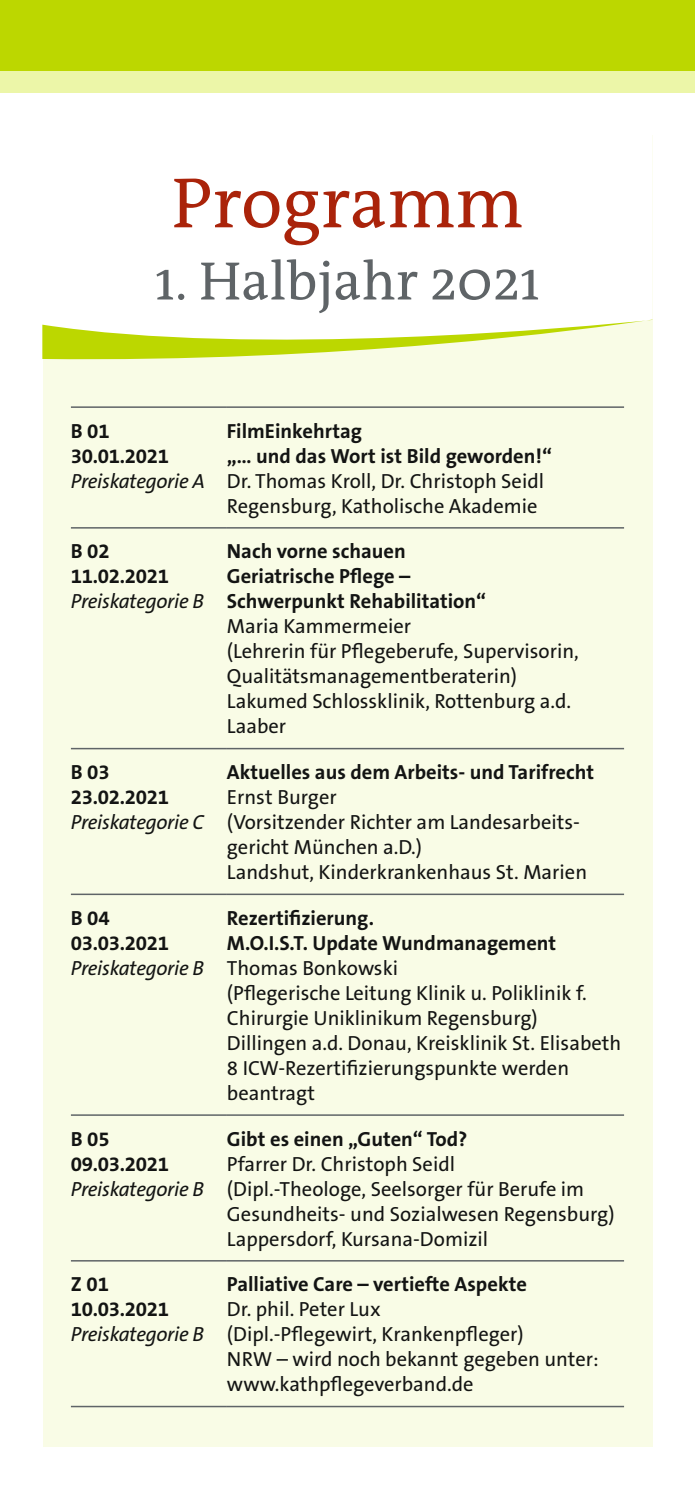
<style>
.page{position:relative;width:695px;height:1489px;background:#fff}
.page>*{position:absolute;margin:0;border:0;box-sizing:border-box;transform-origin:0 0}
.t1{font:71.75px "The Antiqua B";color:#aa230a}
.t2{font:54.5px "The Antiqua B";color:#5f6467}
.t3{font:20.5px/25px "The Sans B5 Plain";color:#131413}
.t4{font:700 20.5px/25px "The Sans B7";color:#131413}
.t5{font:italic 20.5px "The Sans B5 Plain";letter-spacing:-.015em;color:#131413}
</style>
<div class="page">
<div style="left:0;top:0;width:694px;height:92px;background:#ecf6a8"></div>
<div style="left:0;top:0;width:694px;height:71px;background:#bcd700"></div>
<div style="left:43px;top:135px;width:609px;height:1311px;background:#f9fce6"></div>
<hr style="left:71px;top:406px;width:156px;height:2px;background:#5f6467">
<hr style="left:227px;top:406px;width:397px;height:2px;background:#5f6467">
<hr style="left:71px;top:527px;width:156px;height:1px;background:#5f6467">
<hr style="left:71px;top:747px;width:156px;height:2px;background:#5f6467">
<hr style="left:71px;top:893px;width:156px;height:2px;background:#5f6467">
<hr style="left:71px;top:1114px;width:156px;height:1px;background:#5f6467">
<hr style="left:227px;top:527px;width:397px;height:1px;background:#5f6467">
<hr style="left:227px;top:747px;width:397px;height:2px;background:#5f6467">
<hr style="left:227px;top:893px;width:397px;height:2px;background:#5f6467">
<hr style="left:227px;top:1114px;width:397px;height:1px;background:#5f6467">
<hr style="left:71px;top:1259px;width:156px;height:2px;background:#5f6467">
<hr style="left:71px;top:1405px;width:156px;height:2px;background:#5f6467">
<hr style="left:227px;top:1259px;width:397px;height:2px;background:#5f6467">
<hr style="left:227px;top:1405px;width:397px;height:2px;background:#5f6467">
<div style="left:43px;top:135px;width:609px;height:184px;background:#fff"></div>
<svg style="left:42px;top:319px;width:610px;height:41px"></svg>
<h1 class="t1" style="left:171px;top:153px;width:353px">Programm</h1>
<h2 class="t2" style="left:154px;top:243px;width:387px">1. Halbjahr 2021</h2>
<p class="t4" style="left:71px;top:419px;width:100px">B 01<br>30.01.2021</p>
<p class="t5" style="left:71px;top:469px;width:136px">Preiskategorie A</p>
<p class="t4" style="left:227px;top:419px;width:326px">FilmEinkehrtag<br>„… und das Wort ist Bild geworden!“</p>
<p class="t3" style="left:227px;top:469px;width:318px">Dr. Thomas Kroll, Dr. Christoph Seidl<br>Regensburg, Katholische Akademie</p>
<p class="t4" style="left:71px;top:539px;width:100px">B 02<br>11.02.2021</p>
<p class="t5" style="left:71px;top:590px;width:135px">Preiskategorie B</p>
<p class="t4" style="left:227px;top:539px;width:261px">Nach vorne schauen<br>Geriatrische Pflege –<br>Schwerpunkt Rehabilitation“</p>
<p class="t3" style="left:227px;top:614px;width:353px">Maria Kammermeier<br>(Lehrerin für Pflegeberufe, Supervisorin,<br>Qualitätsmanagementberaterin)<br>Lakumed Schlossklinik, Rottenburg a.d.<br>Laaber</p>
<p class="t4" style="left:71px;top:760px;width:100px">B 03<br>23.02.2021</p>
<p class="t5" style="left:71px;top:811px;width:135px">Preiskategorie C</p>
<p class="t4" style="left:227px;top:760px;width:368px">Aktuelles aus dem Arbeits- und Tarifrecht</p>
<p class="t3" style="left:227px;top:785px;width:361px">Ernst Burger<br>(Vorsitzender Richter am Landesarbeits&shy;gericht München a.D.)<br>Landshut, Kinderkrankenhaus St. Marien</p>
<p class="t4" style="left:71px;top:905px;width:100px">B 04<br>03.03.2021</p>
<p class="t5" style="left:71px;top:956px;width:135px">Preiskategorie B</p>
<p class="t4" style="left:227px;top:905px;width:331px">Rezertifizierung.<br>M.O.I.S.T. Update Wundmanagement</p>
<p class="t3" style="left:227px;top:955px;width:396px">Thomas Bonkowski<br>(Pflegerische Leitung Klinik u. Poliklinik f.<br>Chirurgie Uniklinikum Regensburg)<br>Dillingen a.d. Donau, Kreisklinik St. Elisabeth 8 ICW-Rezertifizierungspunkte werden beantragt</p>
<p class="t4" style="left:71px;top:1126px;width:100px">B 05<br>09.03.2021</p>
<p class="t5" style="left:71px;top:1177px;width:135px">Preiskategorie B</p>
<p class="t4" style="left:227px;top:1126px;width:242px">Gibt es einen „Guten“ Tod?</p>
<p class="t3" style="left:227px;top:1151px;width:389px">Pfarrer Dr. Christoph Seidl<br>(Dipl.-Theologe, Seelsorger für Berufe im Gesundheits- und Sozialwesen Regensburg)<br>Lappersdorf, Kursana-Domizil</p>
<p class="t4" style="left:71px;top:1272px;width:100px">Z 01<br>10.03.2021</p>
<p class="t5" style="left:71px;top:1323px;width:135px">Preiskategorie B</p>
<p class="t4" style="left:227px;top:1272px;width:301px">Palliative Care – vertiefte Aspekte</p>
<p class="t3" style="left:227px;top:1297px;width:373px">Dr. phil. Peter Lux<br>(Dipl.-Pflegewirt, Krankenpfleger)<br>NRW – wird noch bekannt gegeben unter: www.kathpflegeverband.de</p>
</div>
